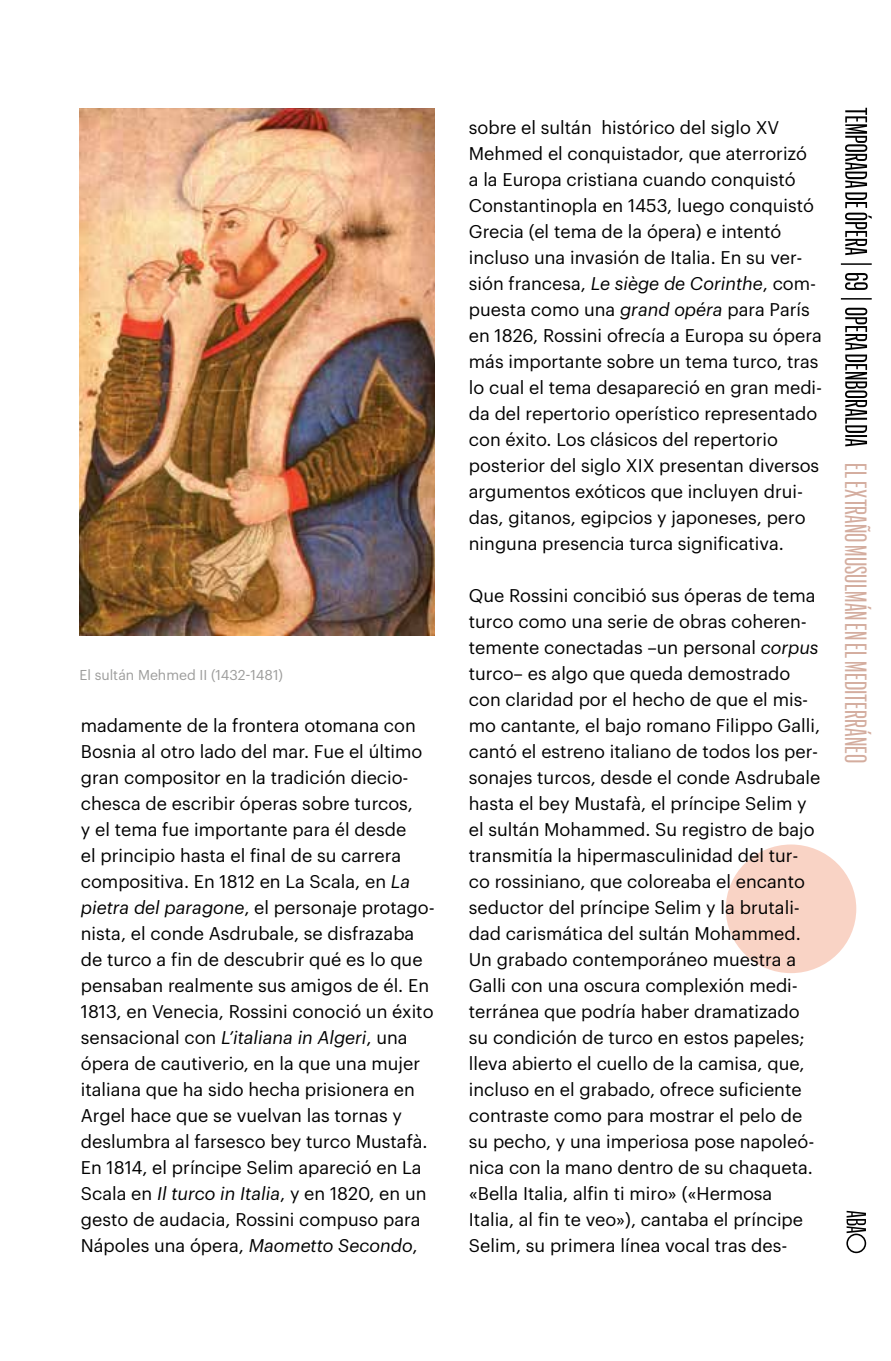
<style>
.page{position:relative;width:891px;height:1361px;background:#fff}
.page>*{position:absolute;margin:0;border:0;box-sizing:border-box;transform-origin:0 0}
.t1{font:30px "Graphik XX Cond";color:#d4ad9f}
.t2{font:18px/26px "Graphik";color:#000}
.t3{font:14px "Graphik";color:#9d9d9c}
.s1{font-style:italic}
</style>
<div class="page">
<div style="left:725px;top:844px;width:130px;height:129px;background:#f9d3c5;border-radius:50%"></div>
<img style="left:79px;top:109px;width:355px;height:527px">
<svg style="left:846px;top:1210px;width:19px;height:43px"></svg>
<svg style="left:845px;top:308px;width:21px;height:138px"></svg>
<svg style="left:845px;top:273px;width:22px;height:17px"></svg>
<svg style="left:845px;top:108px;width:26px;height:147px"></svg>
<hr style="left:840px;top:263px;width:31px;height:2px;background:#000">
<hr style="left:840px;top:298px;width:31px;height:2px;background:#000">
<p class="t3" style="left:79px;top:664px;width:205px">El sultán Mehmed II (1432-1481)</p>
<p class="t2" style="left:81px;top:711px;width:355px">madamente de la frontera otomana con Bosnia al otro lado del mar. Fue el último gran compositor en la tradición diecio&shy;chesca de escribir óperas sobre turcos,<br>y el tema fue importante para él desde<br>el principio hasta el final de su carrera compositiva. En 1812 en La Scala, en <span class="s1">La pietra del paragone</span>, el personaje protago&shy;nista, el conde Asdrubale, se disfrazaba de turco a fin de descubrir qué es lo que pensaban realmente sus amigos de él. En 1813, en Venecia, Rossini conoció un éxito sensacional con <span class="s1">L’italiana in Algeri</span>, una ópera de cautiverio, en la que una mujer italiana que ha sido hecha prisionera en Argel hace que se vuelvan las tornas y deslumbra al farsesco bey turco Mustafà.<br>En 1814, el príncipe Selim apareció en La Scala en <span class="s1">Il turco in Italia</span>, y en 1820, en un gesto de audacia, Rossini compuso para Nápoles una ópera, <span class="s1">Maometto Secondo</span>,</p>
<p class="t2" style="left:468px;top:113px;width:355px">sobre el sultán histórico del siglo XV Mehmed el conquistador, que aterrorizó<br>a la Europa cristiana cuando conquistó Constantinopla en 1453, luego conquistó Grecia (el tema de la ópera) e intentó incluso una invasión de Italia. En su ver&shy;sión francesa, <span class="s1">Le siège de Corinthe</span>, com&shy;puesta como una <span class="s1">grand opéra</span> para París en 1826, Rossini ofrecía a Europa su ópera más importante sobre un tema turco, tras lo cual el tema desapareció en gran medi&shy;da del repertorio operístico representado con éxito. Los clásicos del repertorio posterior del siglo XIX presentan diversos argumentos exóticos que incluyen drui&shy;das, gitanos, egipcios y japoneses, pero ninguna presencia turca significativa.</p>
<p class="t2" style="left:468px;top:580px;width:353px">Que Rossini concibió sus óperas de tema turco como una serie de obras coheren&shy;temente conectadas –un personal <span class="s1">corpus </span>turco– es algo que queda demostrado con claridad por el hecho de que el mis&shy;mo cantante, el bajo romano Filippo Galli, cantó el estreno italiano de todos los per&shy;sonajes turcos, desde el conde Asdrubale hasta el bey Mustafà, el príncipe Selim y el sultán Mohammed. Su registro de bajo transmitía la hipermasculinidad del tur&shy;co rossiniano, que coloreaba el encanto seductor del príncipe Selim y la brutali&shy;dad carismática del sultán Mohammed.<br>Un grabado contemporáneo muestra a Galli con una oscura complexión medi&shy;terránea que podría haber dramatizado su condición de turco en estos papeles; lleva abierto el cuello de la camisa, que, incluso en el grabado, ofrece suficiente contraste como para mostrar el pelo de su pecho, y una imperiosa pose napoleó&shy;nica con la mano dentro de su chaqueta. «Bella Italia, alfin ti miro» («Hermosa Italia, al fin te veo»), cantaba el príncipe Selim, su primera línea vocal tras des-</p>
<h1 class="t1" style="left:874px;top:463px;width:301px;rotate:90deg">EL EXTRAÑO MUSULMÁN EN EL MEDITERRÁNEO</h1>
</div>
